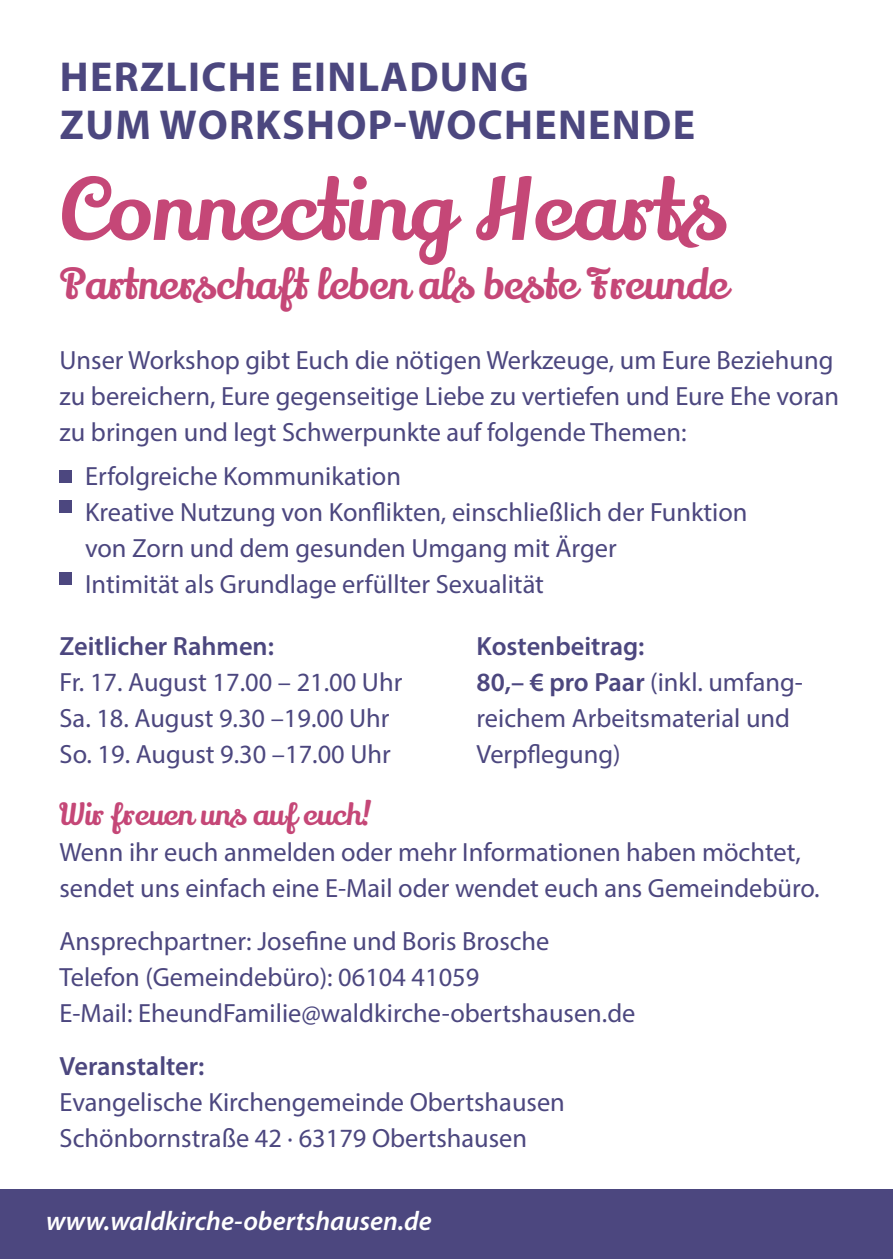
<style>
.page{position:relative;width:893px;height:1259px;background:#fff}
.page>*{position:absolute;margin:0;border:0;box-sizing:border-box;transform-origin:0 0}
.t1{font:84px "Lily Script One";color:#c54777}
.t2{font:700 42px/48px "Myriad Pro";letter-spacing:.03em;color:#4c477f}
.t3{font:42px "Lily Script One";color:#c54777}
.t4{font:30px "Lily Script One";color:#c54777}
.t5{font:italic 600 27px "Myriad Pro";color:#fff}
.t6{font:26.4px/36px "Myriad Pro";color:#4c477f}
.t7{font:600 26.4px "Myriad Pro";color:#4c477f}
.s1{font-weight:600}
</style>
<div class="page">
<div style="left:0;top:1189px;width:893px;height:70px;background:#4c477f"></div>
<div style="left:60px;top:470px;width:12px;height:13px;background:#4c477f"></div>
<div style="left:60px;top:500px;width:12px;height:13px;background:#4c477f"></div>
<div style="left:60px;top:571px;width:12px;height:13px;background:#4c477f"></div>
<h2 class="t2" style="left:60px;top:52px;width:637px">HERZLICHE EINLADUNG<br>ZUM WORKSHOP-WOCHENENDE</h2>
<h1 class="t1" style="left:60px;top:154px;width:667px">Connecting Hearts</h1>
<h2 class="t3" style="left:60px;top:256px;width:669px">Partnerschaft leben als beste Freunde</h2>
<p class="t6" style="left:60px;top:341px;width:781px">Unser Workshop gibt Euch die nötigen Werkzeuge, um Eure Beziehung zu bereichern, Eure gegenseitige Liebe zu vertiefen und Eure Ehe voran zu bringen und legt Schwerpunkte auf folgende Themen:</p>
<p class="t6" style="left:85px;top:458px;width:664px">Erfolgreiche Kommunikation<br>Kreative Nutzung von Konflikten, einschließlich der Funktion von Zorn und dem gesunden Umgang mit Ärger<br>Intimität als Grundlage erfüllter Sexualität</p>
<p class="t7" style="left:60px;top:629px;width:216px">Zeitlicher Rahmen:</p>
<p class="t7" style="left:477px;top:629px;width:169px">Kostenbeitrag:</p>
<p class="t6" style="left:60px;top:664px;width:344px">Fr. 17. August 17.00 – 21.00 Uhr</p>
<p class="t6" style="left:477px;top:664px;width:328px"><span class="s1">80,– € pro Paar</span> (inkl. umfang-</p>
<p class="t6" style="left:60px;top:700px;width:331px">Sa. 18. August 9.30 –19.00 Uhr</p>
<p class="t6" style="left:477px;top:700px;width:315px">reichem Arbeitsmaterial und</p>
<p class="t6" style="left:60px;top:736px;width:333px">So. 19. August 9.30 –17.00 Uhr</p>
<p class="t6" style="left:477px;top:736px;width:146px">Verpflegung)</p>
<p class="t4" style="left:60px;top:794px;width:314px">Wir freuen uns auf euch!</p>
<p class="t6" style="left:60px;top:834px;width:762px">Wenn ihr euch anmelden oder mehr Informationen haben möchtet, sendet uns einfach eine E-Mail oder wendet euch ans Gemeindebüro.</p>
<p class="t6" style="left:60px;top:923px;width:577px">Ansprechpartner: Josefine und Boris Brosche<br>Telefon (Gemeindebüro): 06104 41059<br>E-Mail: EheundFamilie@waldkirche-obertshausen.de</p>
<p class="t7" style="left:60px;top:1049px;width:146px">Veranstalter:</p>
<p class="t6" style="left:60px;top:1084px;width:507px">Evangelische Kirchengemeinde Obertshausen<br>Schönbornstraße 42 · 63179 Obertshausen</p>
<p class="t5" style="left:46px;top:1203px;width:387px">www.waldkirche-obertshausen.de</p>
</div>
